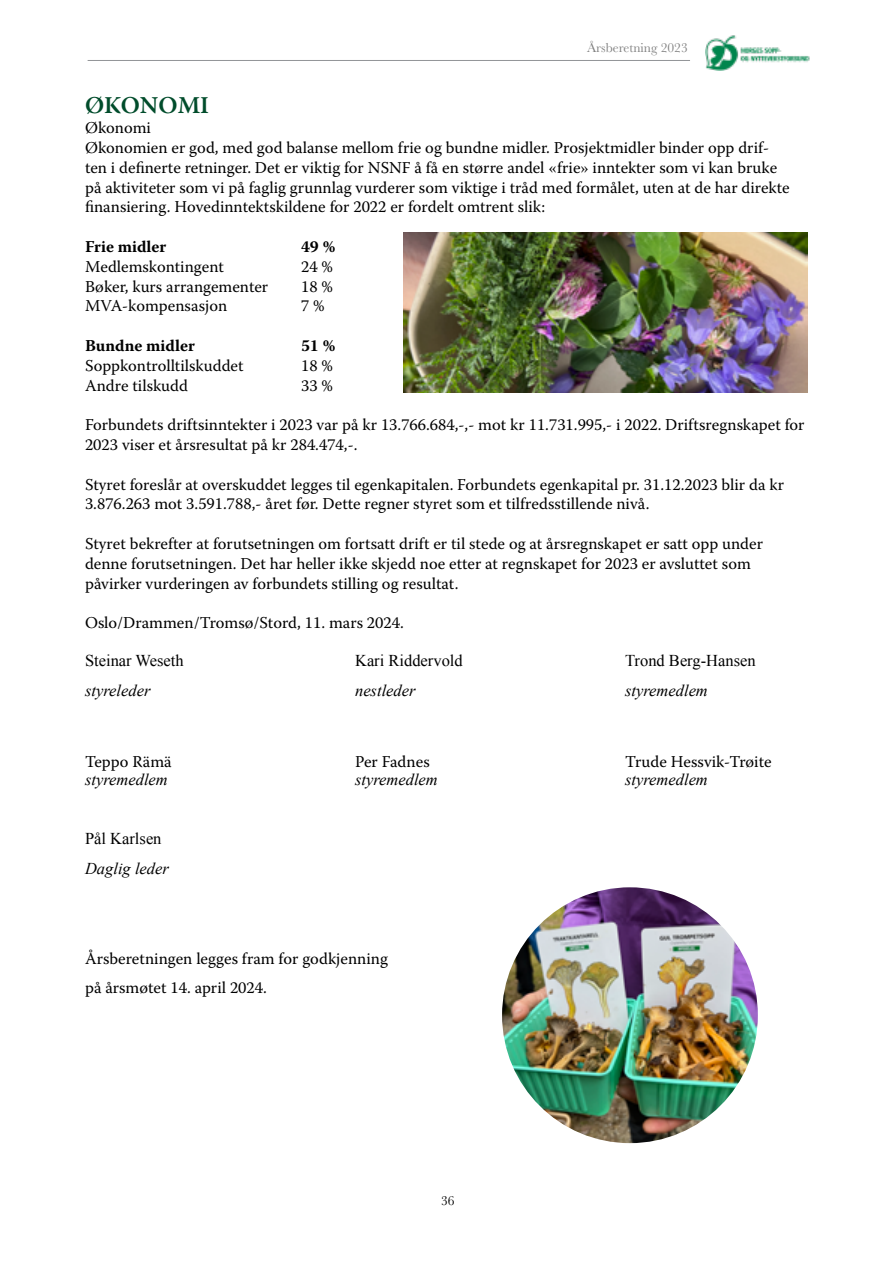
<style>
.page{position:relative;width:893px;height:1263px;background:#fff}
.page>*{position:absolute;margin:0;border:0;box-sizing:border-box;transform-origin:0 0}
.Over_1{font:600 24px "Warnock Pro";color:#004c2b}
.Brødtekst{font:16.5px/19.8px "Warnock Pro";color:#000}
.t1{font:italic 16.5px "Times New Roman";color:#000}
.t2{font:16.5px "Times New Roman";color:#000}
.Brødtekst-2{font:700 16.5px "Warnock Pro";color:#000}
.t3{font:13.5px "Baskerville";color:#808080}
.t4{font:13.5px "Baskerville";color:#000}
</style>
<div class="page">
<img style="left:705px;top:35px;width:105px;height:36px">
<hr style="left:88px;top:60px;width:602px;height:1px;background:#939598">
<img style="left:404px;top:232px;width:404px;height:161px">
<img style="left:502px;top:887px;width:256px;height:256px;border-radius:128px">
<p class="t3" style="left:587px;top:39px;width:102px">Årsberetning 2023</p>
<p class="Over_1" style="left:85px;top:91px;width:125px">ØKONOMI</p>
<p class="Brødtekst" style="left:85px;top:118px;width:67px">Økonomi</p>
<p class="Brødtekst" style="left:85px;top:137px;width:706px">Økonomien er god, med god balanse mellom frie og bundne midler. Prosjektmidler binder opp drif&shy;ten i definerte retninger. Det er viktig for NSNF å få en større andel «frie» inntekter som vi kan bruke på aktiviteter som vi på faglig grunnlag vurderer som viktige i tråd med formålet, uten at de har direkte finansiering. Hovedinntektskildene for 2022 er fordelt omtrent slik:</p>
<p class="Brødtekst-2" style="left:85px;top:237px;width:83px">Frie midler</p>
<p class="Brødtekst-2" style="left:301px;top:237px;width:36px">49 %</p>
<p class="Brødtekst" style="left:85px;top:256px;width:140px">Medlemskontingent</p>
<p class="Brødtekst" style="left:301px;top:256px;width:33px">24 %</p>
<p class="Brødtekst" style="left:85px;top:276px;width:185px">Bøker, kurs arrangementer</p>
<p class="Brødtekst" style="left:301px;top:276px;width:33px">18 %</p>
<p class="Brødtekst" style="left:85px;top:296px;width:144px">MVA-kompensasjon</p>
<p class="Brødtekst" style="left:301px;top:296px;width:25px">7 %</p>
<p class="Brødtekst-2" style="left:85px;top:336px;width:111px">Bundne midler</p>
<p class="Brødtekst-2" style="left:301px;top:336px;width:36px">51 %</p>
<p class="Brødtekst" style="left:85px;top:355px;width:160px">Soppkontrolltilskuddet</p>
<p class="Brødtekst" style="left:301px;top:355px;width:33px">18 %</p>
<p class="Brødtekst" style="left:85px;top:375px;width:104px">Andre tilskudd</p>
<p class="Brødtekst" style="left:301px;top:375px;width:33px">33 %</p>
<p class="Brødtekst" style="left:85px;top:415px;width:721px">Forbundets driftsinntekter i 2023 var på kr 13.766.684,-,- mot kr 11.731.995,- i 2022. Driftsregnskapet for<br>2023 viser et årsresultat på kr 284.474,-.</p>
<p class="Brødtekst" style="left:85px;top:474px;width:701px">Styret foreslår at overskuddet legges til egenkapitalen. Forbundets egenkapital pr. 31.12.2023 blir da kr<br>3.876.263 mot 3.591.788,- året før. Dette regner styret som et tilfredsstillende nivå.</p>
<p class="Brødtekst" style="left:85px;top:533px;width:679px">Styret bekrefter at forutsetningen om fortsatt drift er til stede og at årsregnskapet er satt opp under denne forutsetningen. Det har heller ikke skjedd noe etter at regnskapet for 2023 er avsluttet som påvirker vurderingen av forbundets stilling og resultat.</p>
<p class="Brødtekst" style="left:85px;top:613px;width:320px">Oslo/Drammen/Tromsø/Stord, 11. mars 2024.</p>
<p class="t2" style="left:85px;top:649px;width:100px">Steinar Weseth</p>
<p class="t2" style="left:355px;top:649px;width:109px">Kari Riddervold</p>
<p class="t2" style="left:625px;top:649px;width:132px">Trond Berg-Hansen</p>
<p class="t1" style="left:85px;top:679px;width:67px">styreleder</p>
<p class="t1" style="left:355px;top:679px;width:62px">nestleder</p>
<p class="t1" style="left:625px;top:679px;width:84px">styremedlem</p>
<p class="Brødtekst" style="left:85px;top:751px;width:88px">Teppo Rämä</p>
<p class="Brødtekst" style="left:355px;top:751px;width:76px">Per Fadnes</p>
<p class="Brødtekst" style="left:625px;top:751px;width:148px">Trude Hessvik-Trøite</p>
<p class="t1" style="left:85px;top:768px;width:84px">styremedlem</p>
<p class="t1" style="left:355px;top:768px;width:84px">styremedlem</p>
<p class="t1" style="left:625px;top:768px;width:84px">styremedlem</p>
<p class="t2" style="left:85px;top:828px;width:78px">Pål Karlsen</p>
<p class="t1" style="left:85px;top:857px;width:85px">Daglig leder</p>
<p class="Brødtekst" style="left:85px;top:948px;width:304px">Årsberetningen legges fram for godkjenning</p>
<p class="Brødtekst" style="left:85px;top:978px;width:183px">på årsmøtet 14. april 2024.</p>
<p class="t4" style="left:441px;top:1192px;width:15px">36</p>
</div>
